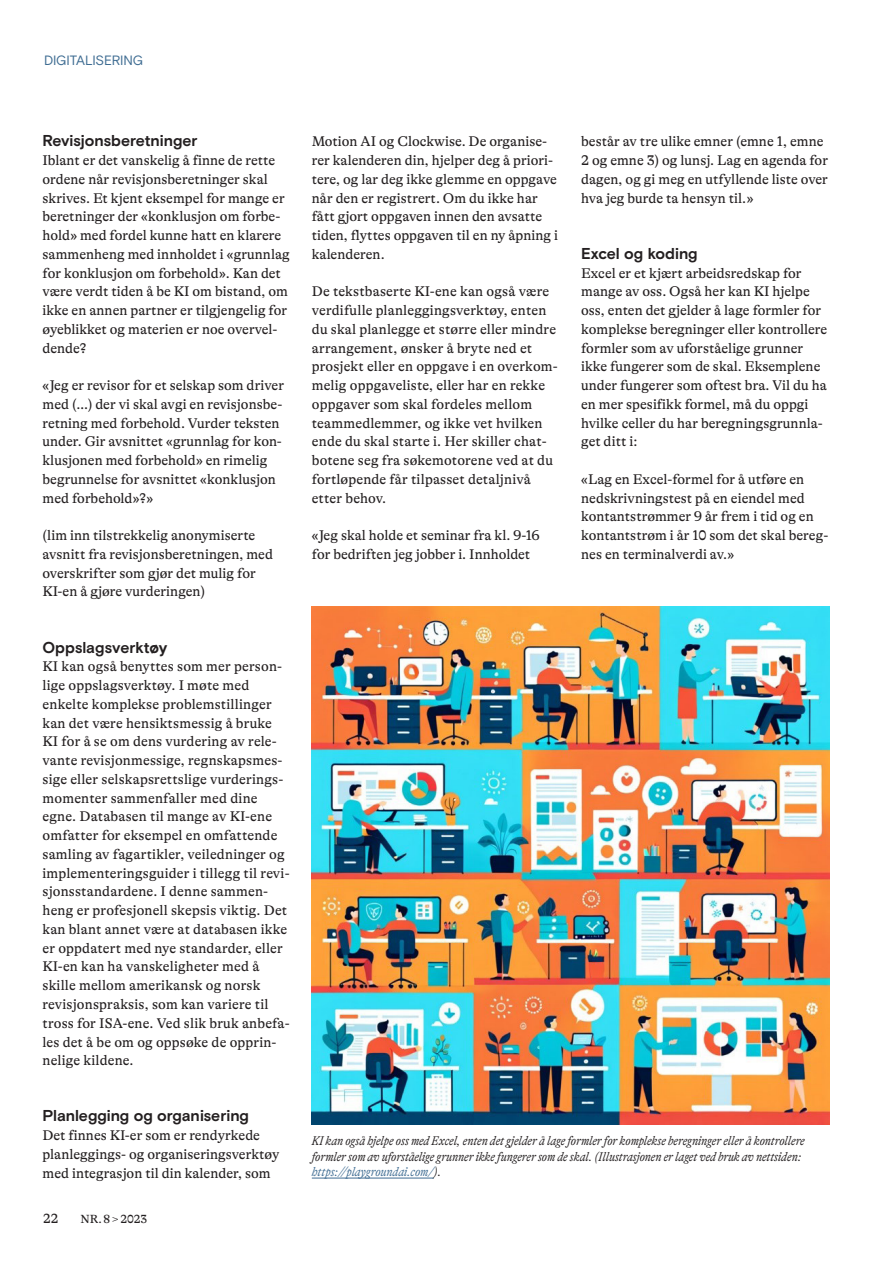
<style>
.page{position:relative;width:893px;height:1263px;background:#fff}
.page>*{position:absolute;margin:0;border:0;box-sizing:border-box;transform-origin:0 0}
.t1{font:700 15.75px "Basis Grotesque Pro";color:#231f20}
.t2{font:14.25px/18.8px "GT Alpina";color:#231f20}
.t3{font:13.5px "Basis Grotesque Pro";color:#3e6c92}
.t4{font:13.5px "GT Alpina";color:#231f20}
.t5{font:italic 300 condensed 12.75px/15.8px "GT Alpina";color:#231f20}
.t6{font:12px "GT Alpina";letter-spacing:-.005em;color:#231f20}
.s1{color:#3e6c92}
</style>
<div class="page">
<img style="left:311px;top:606px;width:518px;height:518px">
<hr style="left:312px;top:1178px;width:122px;height:1px;background:#3e6c92">
<p class="t3" style="left:44px;top:53px;width:17px">DIGITALISERING</p>
<p class="t1" style="left:43px;top:132px;width:157px">Revisjonsberetninger</p>
<p class="t2" style="left:43px;top:151px;width:249px">Iblant er det vanskelig å finne de rette ordene når revisjonsberetninger skal skrives. Et kjent eksempel for mange er beretninger der «konklusjon om forbe&shy;hold» med fordel kunne hatt en klarere sammenheng med innholdet i «grunnlag for konklusjon om forbehold». Kan det være verdt tiden å be KI om bistand, om ikke en annen partner er tilgjengelig for øyeblikket og materien er noe overvel&shy;dende?</p>
<p class="t2" style="left:43px;top:376px;width:243px">«Jeg er revisor for et selskap som driver med (…) der vi skal avgi en revisjonsbe&shy;retning med forbehold. Vurder teksten under. Gir avsnittet «grunnlag for kon&shy;klusjonen med forbehold» en rimelig begrunnelse for avsnittet «konklusjon med forbehold»?»</p>
<p class="t2" style="left:43px;top:526px;width:232px">(lim inn tilstrekkelig anonymiserte avsnitt fra revisjonsberetningen, med overskrifter som gjør det mulig for KI-en å gjøre vurderingen)</p>
<p class="t1" style="left:43px;top:638px;width:127px">Oppslagsverktøy</p>
<p class="t2" style="left:43px;top:657px;width:249px">KI kan også benyttes som mer person&shy;lige oppslagsverktøy. I møte med enkelte komplekse problemstillinger kan det være hensiktsmessig å bruke KI for å se om dens vurdering av rele&shy;vante revisjonmessige, regnskapsmes&shy;sige eller selskapsrettslige vurderings&shy;momenter sammenfaller med dine egne. Databasen til mange av KI-ene omfatter for eksempel en omfattende samling av fagartikler, veiledninger og implementeringsguider i tillegg til revi&shy;sjonsstandardene. I denne sammen&shy;heng er profesjonell skepsis viktig. Det kan blant annet være at databasen ikke er oppdatert med nye standarder, eller KI-en kan ha vanskeligheter med å skille mellom amerikansk og norsk revisjonspraksis, som kan variere til tross for ISA-ene. Ved slik bruk anbefa&shy;les det å be om og oppsøke de opprin&shy;nelige kildene.</p>
<p class="t1" style="left:43px;top:1107px;width:208px">Planlegging og organisering</p>
<p class="t2" style="left:43px;top:1126px;width:238px">Det finnes KI-er som er rendyrkede planleggings- og organiseringsverktøy med integrasjon til din kalender, som</p>
<p class="t4" style="left:43px;top:1210px;width:17px">22</p>
<p class="t6" style="left:81px;top:1212px;width:68px">NR. 8 &gt; 2023</p>
<p class="t2" style="left:312px;top:132px;width:248px">Motion AI og Clockwise. De organise&shy;rer kalenderen din, hjelper deg å priori&shy;tere, og lar deg ikke glemme en oppgave når den er registrert. Om du ikke har fått gjort oppgaven innen den avsatte tiden, flyttes oppgaven til en ny åpning i kalenderen.</p>
<p class="t2" style="left:312px;top:282px;width:247px">De tekstbaserte KI-ene kan også være verdifulle planleggingsverktøy, enten du skal planlegge et større eller mindre arrangement, ønsker å bryte ned et prosjekt eller en oppgave i en overkom&shy;melig oppgaveliste, eller har en rekke oppgaver som skal fordeles mellom teammedlemmer, og ikke vet hvilken ende du skal starte i. Her skiller chat&shy;botene seg fra søkemotorene ved at du fortløpende får tilpasset detaljnivå etter behov.</p>
<p class="t2" style="left:312px;top:526px;width:229px">«Jeg skal holde et seminar fra kl. 9-16 for bedriften jeg jobber i. Innholdet</p>
<p class="t2" style="left:581px;top:132px;width:248px">består av tre ulike emner (emne 1, emne 2 og emne 3) og lunsj. Lag en agenda for dagen, og gi meg en utfyllende liste over hva jeg burde ta hensyn til.»</p>
<p class="t1" style="left:581px;top:244px;width:118px">Excel og koding</p>
<p class="t2" style="left:581px;top:264px;width:248px">Excel er et kjært arbeidsredskap for mange av oss. Også her kan KI hjelpe oss, enten det gjelder å lage formler for komplekse beregninger eller kontrollere formler som av uforståelige grunner ikke fungerer som de skal. Eksemplene under fungerer som oftest bra. Vil du ha en mer spesifikk formel, må du oppgi hvilke celler du har beregningsgrunnla&shy;get ditt i:</p>
<p class="t2" style="left:581px;top:470px;width:249px">«Lag en Excel-formel for å utføre en nedskrivningstest på en eiendel med kontantstrømmer 9 år frem i tid og en kontantstrøm i år 10 som det skal bereg&shy;nes en terminalverdi av.»</p>
<p class="t5" style="left:312px;top:1133px;width:494px">KI kan også hjelpe oss med Excel, enten det gjelder å lage formler for komplekse beregninger eller å kontrollere formler som av uforståelige grunner ikke fungerer som de skal. (Illustrasjonen er laget ved bruk av nettsiden: <span class="s1">https://playgroundai.com/</span>).</p>
</div>
